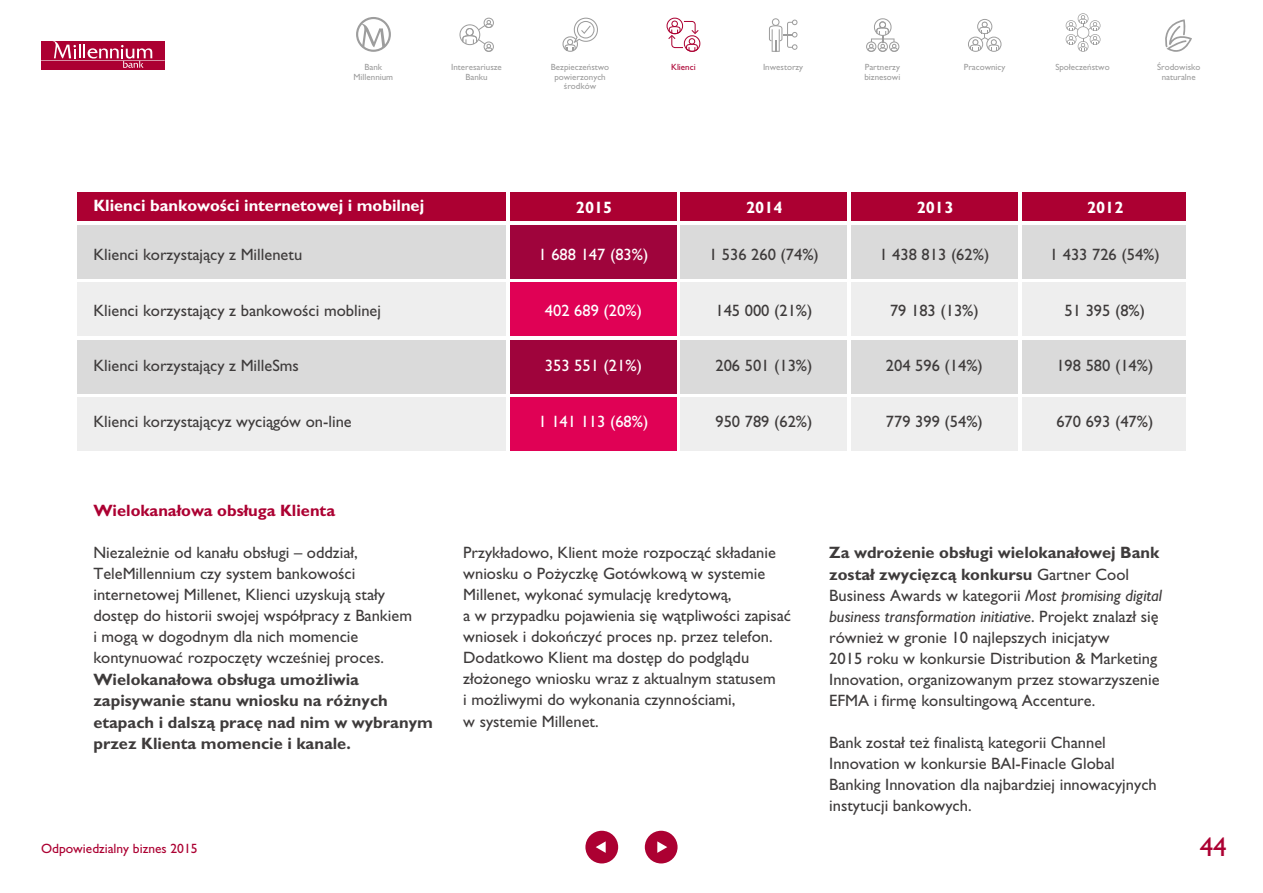
<style>
.page{position:relative;width:1263px;height:893px;background:#fff}
.page>*{position:absolute;margin:0;border:0;box-sizing:border-box;transform-origin:0 0}
.t1{font:27px "Gill Sans";color:#ac0032}
.t2{font:16.5px/21px "Gill Sans";color:#3e3b3b}
.t3{font:700 16.5px/21.5px "Gill Sans";color:#3e3b3b}
.t4{font:700 16.5px "Gill Sans";color:#fff}
.t5{font:16.5px "Gill Sans";color:#fff}
.t6{font:700 16.5px "Gill Sans";color:#ac0032}
.t7{font:13.5px "Gill Sans";color:#ac0032}
.t8{font:9px/9.4px "Gill Sans";color:#9d9d9d;text-align:center}
.t9{font:9px "Gill Sans";color:#ac0032}
.s1{font-weight:700}
.s2{font-style:italic}
</style>
<div class="page">
<div style="left:41px;top:41px;width:124px;height:29px;background:#ac0032"></div>
<svg style="left:41px;top:41px;width:124px;height:27px"></svg>
<div style="left:585px;top:831px;width:33px;height:32px;background:#ac0032;border-radius:50%"></div>
<div style="left:645px;top:831px;width:32px;height:32px;background:#ac0032;border-radius:50%"></div>
<svg style="left:657px;top:841px;width:10px;height:12px"></svg>
<svg style="left:596px;top:841px;width:10px;height:12px"></svg>
<svg style="left:666px;top:18px;width:34px;height:34px"></svg>
<svg style="left:459px;top:18px;width:35px;height:34px"></svg>
<svg style="left:356px;top:17px;width:35px;height:35px"></svg>
<svg style="left:562px;top:18px;width:36px;height:34px"></svg>
<svg style="left:769px;top:18px;width:28px;height:34px"></svg>
<svg style="left:866px;top:18px;width:33px;height:34px"></svg>
<svg style="left:968px;top:19px;width:33px;height:33px"></svg>
<svg style="left:1165px;top:19px;width:27px;height:33px"></svg>
<svg style="left:1066px;top:13px;width:34px;height:39px"></svg>
<div style="left:78px;top:225px;width:428px;height:54px;background:#dadada"></div>
<div style="left:510px;top:225px;width:167px;height:54px;background:#9f043c"></div>
<div style="left:681px;top:225px;width:166px;height:54px;background:#dadada"></div>
<div style="left:851px;top:225px;width:167px;height:54px;background:#dadada"></div>
<div style="left:1022px;top:225px;width:163px;height:54px;background:#dadada"></div>
<div style="left:78px;top:340px;width:428px;height:53px;background:#dadada"></div>
<div style="left:510px;top:340px;width:167px;height:53px;background:#9f043c"></div>
<div style="left:681px;top:340px;width:166px;height:53px;background:#dadada"></div>
<div style="left:851px;top:340px;width:167px;height:53px;background:#dadada"></div>
<div style="left:1022px;top:340px;width:163px;height:53px;background:#dadada"></div>
<div style="left:78px;top:283px;width:428px;height:53px;background:#eee"></div>
<div style="left:510px;top:283px;width:167px;height:53px;background:#e00155"></div>
<div style="left:681px;top:283px;width:166px;height:53px;background:#eee"></div>
<div style="left:851px;top:283px;width:167px;height:53px;background:#eee"></div>
<div style="left:1022px;top:283px;width:163px;height:53px;background:#eee"></div>
<div style="left:78px;top:397px;width:428px;height:54px;background:#eee"></div>
<div style="left:510px;top:397px;width:167px;height:54px;background:#e00155"></div>
<div style="left:681px;top:397px;width:166px;height:54px;background:#eee"></div>
<div style="left:851px;top:397px;width:167px;height:54px;background:#eee"></div>
<div style="left:1022px;top:397px;width:163px;height:54px;background:#eee"></div>
<div style="left:510px;top:193px;width:167px;height:28px;background:#ac0032"></div>
<div style="left:78px;top:193px;width:428px;height:28px;background:#ac0032"></div>
<div style="left:681px;top:193px;width:166px;height:28px;background:#ac0032"></div>
<div style="left:851px;top:193px;width:167px;height:28px;background:#ac0032"></div>
<div style="left:1022px;top:193px;width:163px;height:28px;background:#ac0032"></div>
<p class="t8" style="left:354px;top:62px;width:41px">Bank<br>Millennium</p>
<p class="t9" style="left:671px;top:62px;width:26px">Klienci</p>
<p class="t8" style="left:763px;top:62px;width:42px">Inwestorzy</p>
<p class="t8" style="left:864px;top:62px;width:37px;text-align:left">Partnerzy biznesowi</p>
<p class="t8" style="left:964px;top:62px;width:43px">Pracownicy</p>
<p class="t8" style="left:1055px;top:62px;width:56px">Społeczeństwo</p>
<p class="t8" style="left:1157px;top:62px;width:45px">Środowisko naturalne</p>
<p class="t8" style="left:451px;top:62px;width:52px">Interesariusze<br>Banku</p>
<p class="t8" style="left:551px;top:62px;width:60px">Bezpieczeństwo powierzonych środków</p>
<p class="t4" style="left:93px;top:195px;width:332px">Klienci bankowości internetowej i mobilnej</p>
<p class="t4" style="left:576px;top:197px;width:38px">2015</p>
<p class="t4" style="left:746px;top:197px;width:38px">2014</p>
<p class="t4" style="left:917px;top:197px;width:38px">2013</p>
<p class="t4" style="left:1087px;top:197px;width:38px">2012</p>
<p class="t2" style="left:93px;top:244px;width:210px">Klienci korzystający z Millenetu</p>
<p class="t2" style="left:93px;top:300px;width:289px">Klienci korzystający z bankowości moblinej</p>
<p class="t2" style="left:93px;top:355px;width:207px">Klienci korzystający z MilleSms</p>
<p class="t2" style="left:93px;top:411px;width:260px">Klienci korzystającyz wyciągów on-line</p>
<p class="t6" style="left:93px;top:501px;width:243px">Wielokanałowa obsługa Klienta</p>
<p class="t2" style="left:93px;top:542px;width:320px">Niezależnie od kanału obsługi – oddział, TeleMillennium czy system bankowości internetowej Millenet, Klienci uzyskują stały dostęp do historii swojej współpracy z Bankiem i mogą w dogodnym dla nich momencie kontynuować rozpoczęty wcześniej proces.</p>
<p class="t3" style="left:93px;top:668px;width:341px">Wielokanałowa obsługa umożliwia zapisywanie stanu wniosku na różnych etapach i dalszą pracę nad nim w wybranym przez Klienta momencie i kanale.</p>
<p class="t7" style="left:41px;top:841px;width:158px">Odpowiedzialny biznes 2015</p>
<p class="t5" style="left:538px;top:245px;width:111px">1 688 147 (83%)</p>
<p class="t2" style="left:709px;top:244px;width:111px">1 536 260 (74%)</p>
<p class="t2" style="left:879px;top:244px;width:111px">1 438 813 (62%)</p>
<p class="t2" style="left:1050px;top:244px;width:111px">1 433 726 (54%)</p>
<p class="t5" style="left:545px;top:300px;width:99px">402 689 (20%)</p>
<p class="t2" style="left:715px;top:300px;width:99px">145 000 (21%)</p>
<p class="t2" style="left:890px;top:300px;width:90px">79 183 (13%)</p>
<p class="t2" style="left:1064px;top:299px;width:82px">51 395 (8%)</p>
<p class="t5" style="left:545px;top:356px;width:99px">353 551 (21%)</p>
<p class="t2" style="left:715px;top:355px;width:99px">206 501 (13%)</p>
<p class="t2" style="left:886px;top:355px;width:99px">204 596 (14%)</p>
<p class="t2" style="left:1056px;top:355px;width:99px">198 580 (14%)</p>
<p class="t5" style="left:538px;top:411px;width:111px">1 141 113 (68%)</p>
<p class="t2" style="left:715px;top:411px;width:99px">950 789 (62%)</p>
<p class="t2" style="left:886px;top:411px;width:99px">779 399 (54%)</p>
<p class="t2" style="left:1056px;top:411px;width:99px">670 693 (47%)</p>
<p class="t2" style="left:463px;top:542px;width:329px">Przykładowo, Klient może rozpocząć składanie wniosku o Pożyczkę Gotówkową w systemie Millenet, wykonać symulację kredytową,<br>a w przypadku pojawienia się wątpliwości zapisać wniosek i dokończyć proces np. przez telefon.<br>Dodatkowo Klient ma dostęp do podglądu złożonego wniosku wraz z aktualnym statusem<br>i możliwymi do wykonania czynnościami,<br>w systemie Millenet.</p>
<p class="t2" style="left:829px;top:542px;width:334px"><span class="s1">Za wdrożenie obsługi wielokanałowej Bank został zwycięzcą konkursu</span> Gartner Cool Business Awards w kategorii <span class="s2">Most promising digital business transformation initiative</span>. Projekt znalazł się również w gronie 10 najlepszych inicjatyw<br>2015 roku w konkursie Distribution &amp; Marketing Innovation, organizowanym przez stowarzyszenie EFMA i firmę konsultingową Accenture.</p>
<p class="t2" style="left:829px;top:732px;width:329px">Bank został też finalistą kategorii Channel Innovation w konkursie BAI-Finacle Global Banking Innovation dla najbardziej innowacyjnych instytucji bankowych.</p>
<h1 class="t1" style="left:1200px;top:831px;width:28px">44</h1>
</div>
